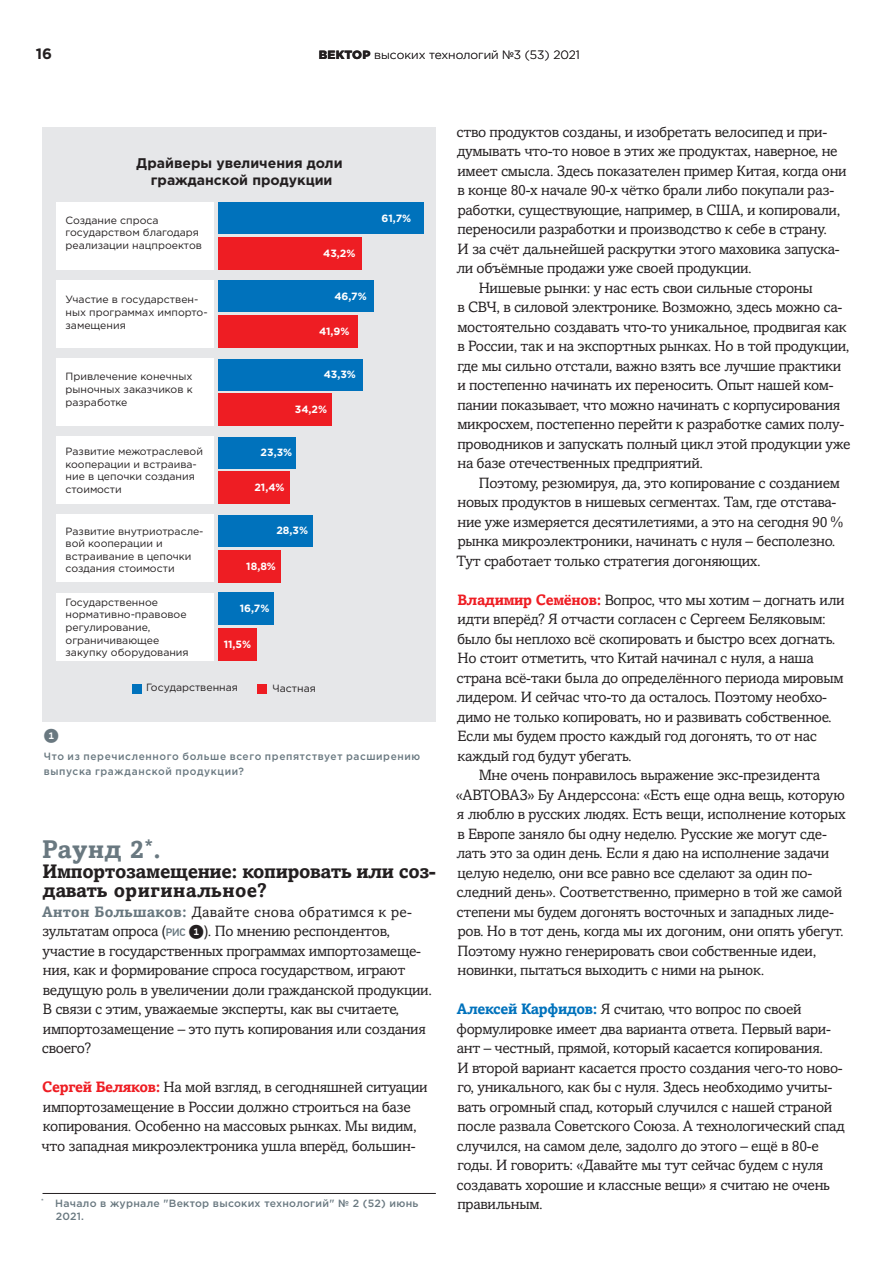
<style>
.page{position:relative;width:893px;height:1263px;background:#fff}
.page>*{position:absolute;margin:0;border:0;box-sizing:border-box;transform-origin:0 0}
.t1{font:700 25.5px "Amasis MTW1 G";letter-spacing:.025em;color:#697880}
.t2{font:700 19.5px/19.5px "Amasis MTW1 G";letter-spacing:-.02em;color:#231f20}
.t3{font:15px/19.5px "Amasis MTW1 G";letter-spacing:-.02em;color:#231f20}
.t4{font:700 15px "Gotham Pro";color:#231f20}
.t5{font:15px "Whitney Index Black Round Bd";color:#697880}
.t6{font:700 13.95px/16.8px "Gotham Pro";color:#231f20;text-align:center}
.t7{font:300 12px "Gotham Pro";color:#231f20}
.t8{font:10.5px/12.6px "Gotham Pro";color:#231f20}
.t9{font:500 10.5px/15px "Gotham Pro";letter-spacing:.055em;color:#697880}
.t10{font:700 10.5px "Gotham Pro";color:#fff}
.t11{font:500 10.5px/13.5px "Gotham Pro";letter-spacing:.025em;color:#697880}
.s1{font-weight:900}
.s2{font-weight:700;color:#697880}
.s3{font-family:"PF Din Text Pro";font-weight:500;font-size:10.8px;color:#697880}
.s4{font-family:"Whitney Index Black Round Bd"}
.s5{font-weight:700;color:#ee1d23}
.s6{font-weight:700;color:#0072bc}
</style>
<div class="page">
<hr style="left:43px;top:1193px;width:393px;height:1px;background:#231f20">
<div style="left:43px;top:128px;width:393px;height:594px;background:#e6e7e9"></div>
<div style="left:218px;top:593px;width:56px;height:32px;background:#0072bc"></div>
<div style="left:218px;top:515px;width:94px;height:32px;background:#0072bc"></div>
<div style="left:218px;top:437px;width:78px;height:31px;background:#0072bc"></div>
<div style="left:218px;top:359px;width:144px;height:31px;background:#0072bc"></div>
<div style="left:218px;top:281px;width:156px;height:31px;background:#0072bc"></div>
<div style="left:218px;top:202px;width:205px;height:32px;background:#0072bc"></div>
<div style="left:57px;top:593px;width:157px;height:67px;background:#fff"></div>
<div style="left:57px;top:515px;width:157px;height:67px;background:#fff"></div>
<div style="left:57px;top:437px;width:157px;height:67px;background:#fff"></div>
<div style="left:57px;top:359px;width:157px;height:67px;background:#fff"></div>
<div style="left:57px;top:281px;width:157px;height:67px;background:#fff"></div>
<div style="left:57px;top:202px;width:157px;height:68px;background:#fff"></div>
<div style="left:218px;top:628px;width:39px;height:32px;background:#ee1d23"></div>
<div style="left:218px;top:550px;width:63px;height:32px;background:#ee1d23"></div>
<div style="left:218px;top:472px;width:71px;height:32px;background:#ee1d23"></div>
<div style="left:218px;top:394px;width:114px;height:32px;background:#ee1d23"></div>
<div style="left:218px;top:316px;width:140px;height:32px;background:#ee1d23"></div>
<div style="left:218px;top:238px;width:144px;height:32px;background:#ee1d23"></div>
<div style="left:132px;top:684px;width:9px;height:9px;background:#0072bc"></div>
<div style="left:257px;top:684px;width:10px;height:9px;background:#ee1d23"></div>
<p class="t4" style="left:36px;top:45px;width:18px">16</p>
<p class="t7" style="left:319px;top:48px;width:262px"><span class="s1">ВЕКТОР</span> высоких технологий №3 (53) 2021</p>
<p class="t6" style="left:137px;top:154px;width:207px">Драйверы увеличения доли гражданской продукции</p>
<p class="t8" style="left:66px;top:214px;width:138px">Создание спроса государством благодаря реализации нацпроектов</p>
<p class="t10" style="left:323px;top:247px;width:34px">43,2%</p>
<p class="t8" style="left:66px;top:293px;width:144px">Участие в государствен&shy;ных программах импорто&shy;замещения</p>
<p class="t8" style="left:66px;top:370px;width:129px;text-align:justify">Привлечение конечных рыночных заказчиков к разработке</p>
<p class="t10" style="left:334px;top:290px;width:34px">46,7%</p>
<p class="t10" style="left:319px;top:325px;width:32px">41,9%</p>
<p class="t10" style="left:324px;top:368px;width:34px">43,3%</p>
<p class="t10" style="left:295px;top:403px;width:34px">34,2%</p>
<p class="t8" style="left:66px;top:445px;width:139px">Развитие межотраслевой кооперации и встраива&shy;ние в цепочки создания стоимости</p>
<p class="t8" style="left:66px;top:525px;width:140px">Развитие внутриотрасле&shy;вой кооперации и встраивание в цепочки создания стоимости</p>
<p class="t8" style="left:66px;top:596px;width:125px">Государственное нормативно-правовое регулирование, ограничивающее закупку оборудования</p>
<p class="t10" style="left:261px;top:446px;width:33px">23,3%</p>
<p class="t10" style="left:254px;top:481px;width:32px">21,4%</p>
<p class="t10" style="left:276px;top:524px;width:33px">28,3%</p>
<p class="t10" style="left:246px;top:560px;width:31px">18,8%</p>
<p class="t10" style="left:240px;top:603px;width:31px">16,7%</p>
<p class="t10" style="left:224px;top:638px;width:29px">11,5%</p>
<p class="t8" style="left:146px;top:681px;width:93px">Государственная</p>
<p class="t8" style="left:273px;top:682px;width:45px">Частная</p>
<p class="t10" style="left:382px;top:212px;width:31px">61,7%</p>
<p class="t5" style="left:44px;top:729px;width:17px">1</p>
<p class="t9" style="left:44px;top:749px;width:378px">Что из перечисленного больше всего препятствует расширению выпуска гражданской продукции?</p>
<h1 class="t1" style="left:42px;top:834px;width:121px">Раунд 2<sup>*</sup>.</h1>
<h2 class="t2" style="left:42px;top:862px;width:395px">Импортозамещение: копировать или соз&shy;давать оригинальное?</h2>
<p class="t3" style="left:42px;top:902px;width:392px"><span class="s2">Антон Большаков:</span> Давайте снова обратимся к ре&shy;зультатам опроса (<span class="s3">рис</span> <span class="s4">1</span>). По мнению респондентов, участие в государственных программах импортозамеще&shy;ния, как и формирование спроса государством, играют ведущую роль в увеличении доли гражданской продукции.<br>В связи с этим, уважаемые эксперты, как вы считаете, импортозамещение – это путь копирования или создания своего?</p>
<p class="t3" style="left:42px;top:1078px;width:387px"><span class="s5">Сергей Беляков:</span> На мой взгляд, в сегодняшней ситуации импортозамещение в России должно строиться на базе копирования. Особенно на массовых рынках. Мы видим, что западная микроэлектроника ушла вперёд, большин-</p>
<p class="t11" style="left:56px;top:1196px;width:364px;text-indent:-14px"><sup>*</sup> Начало в журнале "Вектор высоких технологий" № 2 (52) июнь<br>2021.</p>
<p class="t3" style="left:456px;top:122px;width:372px">ство продуктов созданы, и изобретать велосипед и при-</p>
<p class="t3" style="left:457px;top:142px;width:382px">думывать что-то новое в этих же продуктах, наверное, не</p>
<p class="t3" style="left:457px;top:161px;width:391px">имеет смысла. Здесь показателен пример Китая, когда они</p>
<p class="t3" style="left:457px;top:181px;width:378px">в конце 80-х начале 90-х чётко брали либо покупали раз-</p>
<p class="t3" style="left:458px;top:200px;width:384px">работки, существующие, например, в США, и копировали,</p>
<p class="t3" style="left:457px;top:220px;width:371px">переносили разработки и производство к себе в страну.</p>
<p class="t3" style="left:457px;top:239px;width:384px">И за счёт дальнейшей раскрутки этого маховика запуска-</p>
<p class="t3" style="left:456px;top:259px;width:297px">ли объёмные продажи уже своей продукции.</p>
<p class="t3" style="left:479px;top:278px;width:335px">Нишевые рынки: у нас есть свои сильные стороны</p>
<p class="t3" style="left:457px;top:298px;width:386px">в СВЧ, в силовой электронике. Возможно, здесь можно са-</p>
<p class="t3" style="left:457px;top:317px;width:391px">мостоятельно создавать что-то уникальное, продвигая как</p>
<p class="t3" style="left:457px;top:337px;width:394px">в России, так и на экспортных рынках. Но в той продукции,</p>
<p class="t3" style="left:457px;top:356px;width:385px">где мы сильно отстали, важно взять все лучшие практики</p>
<p class="t3" style="left:457px;top:376px;width:378px">и постепенно начинать их переносить. Опыт нашей ком-</p>
<p class="t3" style="left:457px;top:395px;width:384px">пании показывает, что можно начинать с корпусирования</p>
<p class="t3" style="left:457px;top:415px;width:388px">микросхем, постепенно перейти к разработке самих полу-</p>
<p class="t3" style="left:457px;top:434px;width:395px">проводников и запускать полный цикл этой продукции уже</p>
<p class="t3" style="left:457px;top:454px;width:247px">на базе отечественных предприятий.</p>
<p class="t3" style="left:479px;top:473px;width:363px">Поэтому, резюмируя, да, это копирование с созданием</p>
<p class="t3" style="left:457px;top:493px;width:380px">новых продуктов в нишевых сегментах. Там, где отстава-</p>
<p class="t3" style="left:457px;top:512px;width:387px">ние уже измеряется десятилетиями, а это на сегодня 90 %</p>
<p class="t3" style="left:458px;top:532px;width:379px">рынка микроэлектроники, начинать с нуля – бесполезно.</p>
<p class="t3" style="left:456px;top:551px;width:306px">Тут сработает только стратегия догоняющих.</p>
<p class="t3" style="left:457px;top:590px;width:389px"><span class="s5">Владимир Семёнов:</span> Вопрос, что мы хотим – догнать или</p>
<p class="t3" style="left:457px;top:610px;width:370px">идти вперёд? Я отчасти согласен с Сергеем Беляковым:</p>
<p class="t3" style="left:457px;top:629px;width:380px">было бы неплохо всё скопировать и быстро всех догнать.</p>
<p class="t3" style="left:457px;top:649px;width:358px">Но стоит отметить, что Китай начинал с нуля, а наша</p>
<p class="t3" style="left:456px;top:668px;width:388px">страна всё-таки была до определённого периода мировым</p>
<p class="t3" style="left:456px;top:688px;width:372px">лидером. И сейчас что-то да осталось. Поэтому необхо-</p>
<p class="t3" style="left:457px;top:707px;width:376px">димо не только копировать, но и развивать собственное.</p>
<p class="t3" style="left:457px;top:727px;width:361px">Если мы будем просто каждый год догонять, то от нас</p>
<p class="t3" style="left:457px;top:746px;width:176px">каждый год будут убегать.</p>
<p class="t3" style="left:479px;top:766px;width:343px">Мне очень понравилось выражение экс-президента</p>
<p class="t3" style="left:456px;top:785px;width:390px">«АВТОВАЗ» Бу Андерссона: «Есть еще одна вещь, которую</p>
<p class="t3" style="left:457px;top:805px;width:390px">я люблю в русских людях. Есть вещи, исполнение которых</p>
<p class="t3" style="left:457px;top:824px;width:371px">в Европе заняло бы одну неделю. Русские же могут сде-</p>
<p class="t3" style="left:456px;top:844px;width:374px">лать это за один день. Если я даю на исполнение задачи</p>
<p class="t3" style="left:457px;top:863px;width:356px">целую неделю, они все равно все сделают за один по-</p>
<p class="t3" style="left:456px;top:883px;width:387px">следний день». Соответственно, примерно в той же самой</p>
<p class="t3" style="left:456px;top:902px;width:379px">степени мы будем догонять восточных и западных лиде-</p>
<p class="t3" style="left:458px;top:922px;width:388px">ров. Но в тот день, когда мы их догоним, они опять убегут.</p>
<p class="t3" style="left:457px;top:941px;width:360px">Поэтому нужно генерировать свои собственные идеи,</p>
<p class="t3" style="left:457px;top:961px;width:308px">новинки, пытаться выходить с ними на рынок.</p>
<p class="t3" style="left:456px;top:1000px;width:390px"><span class="s6">Алексей Карфидов:</span> Я считаю, что вопрос по своей формулировке имеет два варианта ответа. Первый вари&shy;ант – честный, прямой, который касается копирования.<br>И второй вариант касается просто создания чего-то ново&shy;го, уникального, как бы с нуля. Здесь необходимо учиты&shy;вать огромный спад, который случился с нашей страной после развала Советского Союза. А технологический спад случился, на самом деле, задолго до этого – ещё в 80-е годы. И говорить: «Давайте мы тут сейчас будем с нуля создавать хорошие и классные вещи» я считаю не очень правильным.</p>
</div>
